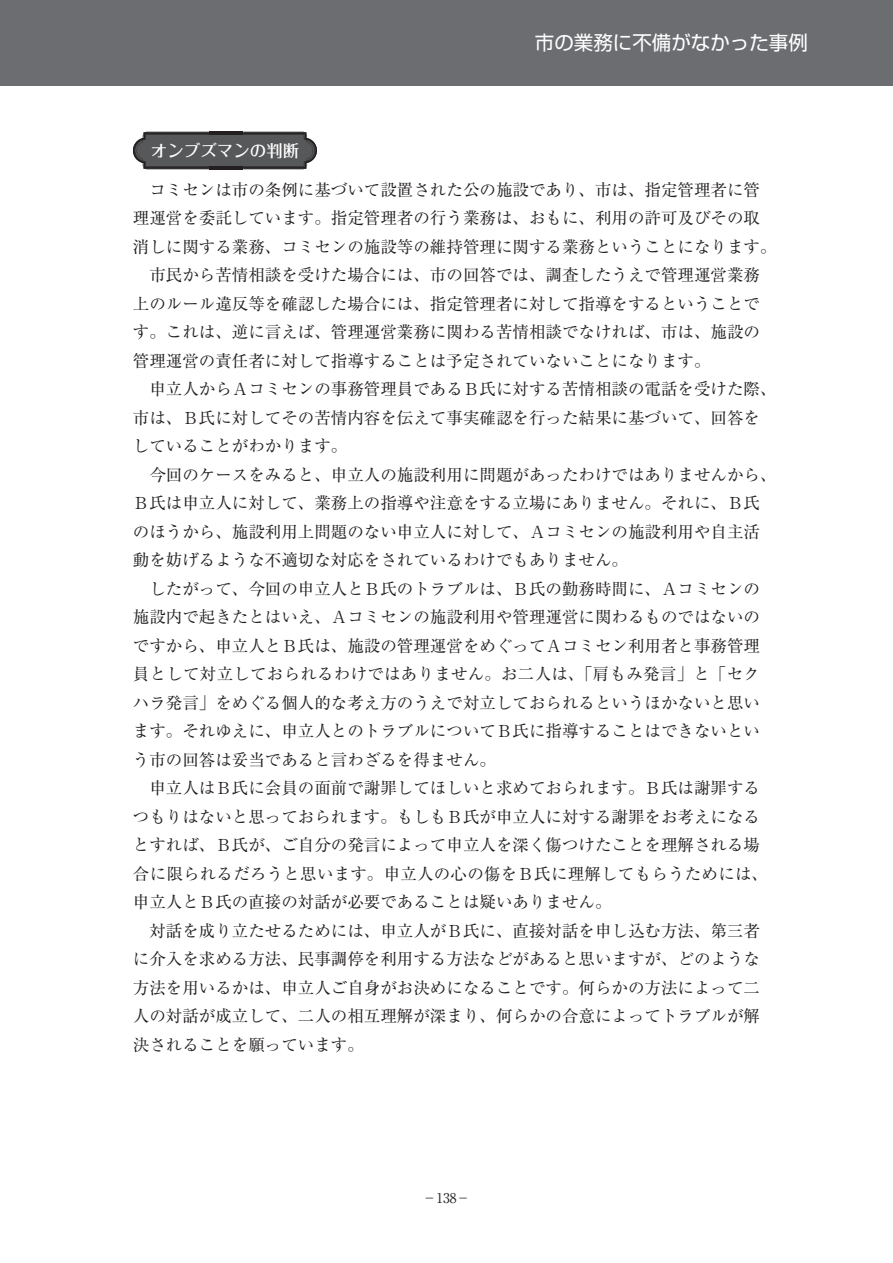
<style>
.page{position:relative;width:893px;height:1263px;background:#fff}
.page>*{position:absolute;margin:0;border:0;box-sizing:border-box;transform-origin:0 0}
.t1{font:19.5px "Shin Go Pr 5";color:#fff}
.t2{font:16.5px/28.5px "Ryumin Pr 5";color:#231f20}
.t3{font:500 16.5px "Folk Pro";color:#fff}
.t4{font:13.5px "Ryumin Pr 5";color:#231f20}
</style>
<div class="page">
<hr style="left:210px;top:169px;width:33px;height:1px;background:#231f20">
<svg style="left:133px;top:132px;width:184px;height:37px;background:#58595a"></svg>
<div style="left:0;top:0;width:893px;height:85px;background:#6c6d70"></div>
<p class="t3" style="left:151px;top:137px;width:150px">オンブズマンの判断</p>
<p class="t1" style="left:535px;top:26px;width:274px">市の業務に不備がなかった事例</p>
<p class="t2" style="left:133px;top:174px;width:645px">　コミセンは市の条例に基づいて設置された公の施設であり、市は、指定管理者に管理運営を委託しています。指定管理者の行う業務は、おもに、利用の許可及びその取消しに関する業務、コミセンの施設等の維持管理に関する業務ということになります。　市民から苦情相談を受けた場合には、市の回答では、調査したうえで管理運営業務上のルール違反等を確認した場合には、指定管理者に対して指導をするということです。これは、逆に言えば、管理運営業務に関わる苦情相談でなければ、市は、施設の管理運営の責任者に対して指導することは予定されていないことになります。<br>　申立人からＡコミセンの事務管理員であるＢ氏に対する苦情相談の電話を受けた際、市は、Ｂ氏に対してその苦情内容を伝えて事実確認を行った結果に基づいて、回答をしていることがわかります。<br>　今回のケースをみると、申立人の施設利用に問題があったわけではありませんから、Ｂ氏は申立人に対して、業務上の指導や注意をする立場にありません。それに、Ｂ氏のほうから、施設利用上問題のない申立人に対して、Ａコミセンの施設利用や自主活動を妨げるような不適切な対応をされているわけでもありません。<br>　したがって、今回の申立人とＢ氏のトラブルは、Ｂ氏の勤務時間に、Ａコミセンの施設内で起きたとはいえ、Ａコミセンの施設利用や管理運営に関わるものではないのですから、申立人とＢ氏は、施設の管理運営をめぐってＡコミセン利用者と事務管理員として対立しておられるわけではありません。お二人は、「肩もみ発言」と「セクハラ発言」をめぐる個人的な考え方のうえで対立しておられるというほかないと思います。それゆえに、申立人とのトラブルについてＢ氏に指導することはできないという市の回答は妥当であると言わざるを得ません。<br>　申立人はＢ氏に会員の面前で謝罪してほしいと求めておられます。Ｂ氏は謝罪するつもりはないと思っておられます。もしもＢ氏が申立人に対する謝罪をお考えになるとすれば、Ｂ氏が、ご自分の発言によって申立人を深く傷つけたことを理解される場合に限られるだろうと思います。申立人の心の傷をＢ氏に理解してもらうためには、申立人とＢ氏の直接の対話が必要であることは疑いありません。<br>　対話を成り立たせるためには、申立人がＢ氏に、直接対話を申し込む方法、第三者に介入を求める方法、民事調停を利用する方法などがあると思いますが、どのような方法を用いるかは、申立人ご自身がお決めになることです。何らかの方法によって二人の対話が成立して、二人の相互理解が深まり、何らかの合意によってトラブルが解決されることを願っています。</p>
<p class="t4" style="left:423px;top:1188px;width:49px">−138−</p>
</div>
